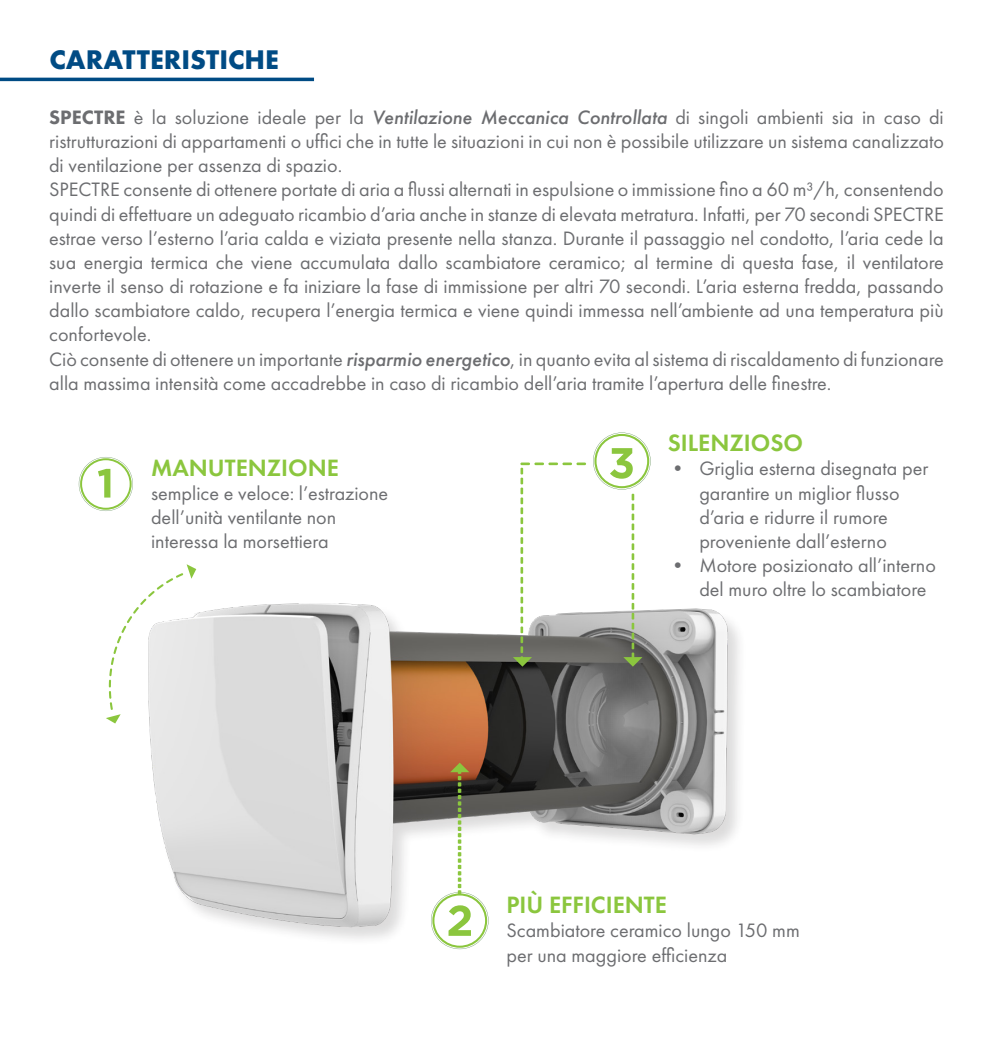
<style>
.page{position:relative;width:993px;height:1042px;background:#fff}
.page>*{position:absolute;margin:0;border:0;box-sizing:border-box;transform-origin:0 0}
.t1{font:700 28px "Futura PT";color:#004b84}
.t2{font:600 24.5px "Futura PT";color:#8bc63e}
.t3{font:20.12px/24.2px "Futura PT";color:#6c6d70}
.s1{font-weight:800}
.s2{font-weight:500;font-style:italic}
</style>
<div class="page">
<hr style="left:0;top:78px;width:314px;height:3px;background:#004b84">
<img style="left:149px;top:603px;width:591px;height:347px">
<svg style="left:79px;top:457px;width:54px;height:54px"></svg>
<svg style="left:593px;top:432px;width:57px;height:235px"></svg>
<svg style="left:512px;top:462px;width:74px;height:205px"></svg>
<svg style="left:106px;top:564px;width:90px;height:159px"></svg>
<svg style="left:431px;top:762px;width:57px;height:187px"></svg>
<p class="t1" style="left:49px;top:41px;width:231px">CARATTERISTICHE</p>
<p class="t3" style="left:49px;top:105px;width:895px;text-align:justify"><span class="s1">SPECTRE</span> è la soluzione ideale per la <span class="s2">Ventilazione Meccanica Controllata</span> di singoli ambienti sia in caso di ristrutturazioni di appartamenti o uffici che in tutte le situazioni in cui non è possibile utilizzare un sistema canalizzato di ventilazione per assenza di spazio.</p>
<p class="t3" style="left:49px;top:178px;width:895px;text-align:justify">SPECTRE consente di ottenere portate di aria a flussi alternati in espulsione o immissione fino a 60 m³/h, consentendo quindi di effettuare un adeguato ricambio d’aria anche in stanze di elevata metratura. Infatti, per 70 secondi SPECTRE estrae verso l’esterno l’aria calda e viziata presente nella stanza. Durante il passaggio nel condotto, l’aria cede la sua energia termica che viene accumulata dallo scambiatore ceramico; al termine di questa fase, il ventilatore inverte il senso di rotazione e fa iniziare la fase di immissione per altri 70 secondi. L’aria esterna fredda, passando dallo scambiatore caldo, recupera l’energia termica e viene quindi immessa nell’ambiente ad una temperatura più confortevole.</p>
<p class="t3" style="left:49px;top:347px;width:895px">Ciò consente di ottenere un importante <span class="s2">risparmio energetico</span>, in quanto evita al sistema di riscaldamento di funzionare alla massima intensità come accadrebbe in caso di ricambio dell’aria tramite l’apertura delle finestre.</p>
<p class="t2" style="left:151px;top:452px;width:189px">MANUTENZIONE</p>
<p class="t3" style="left:151px;top:481px;width:238px">semplice e veloce: l’estrazione dell’unità ventilante non interessa la morsettiera</p>
<p class="t2" style="left:667px;top:428px;width:137px">SILENZIOSO</p>
<p class="t3" style="left:667px;top:456px;width:262px;text-align:center">• Griglia esterna disegnata per garantire un miglior flusso<br>d’aria e ridurre il rumore proveniente dall’esterno</p>
<p class="t3" style="left:699px;top:553px;width:238px;text-indent:-32px">• Motore posizionato all’interno del muro oltre lo scambiatore</p>
<p class="t2" style="left:506px;top:889px;width:162px">PIÙ EFFICIENTE</p>
<p class="t3" style="left:506px;top:918px;width:295px">Scambiatore ceramico lungo 150 mm</p>
<p class="t3" style="left:506px;top:942px;width:222px">per una maggiore efficienza</p>
</div>
